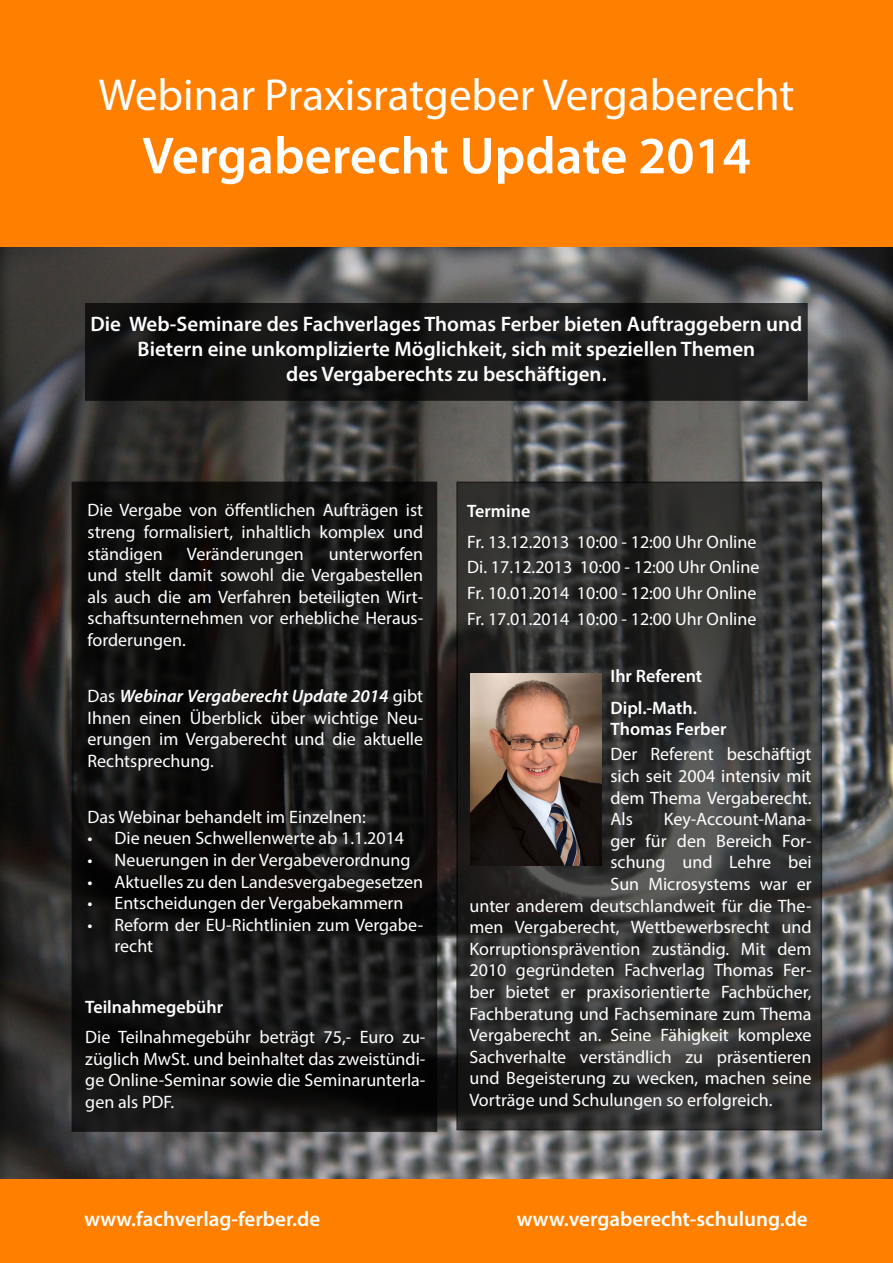
<style>
.page{position:relative;width:893px;height:1263px;background:#fff}
.page>*{position:absolute;margin:0;border:0;box-sizing:border-box;transform-origin:0 0}
.t1{font:600 52.5px "Myriad Pro";color:#fff}
.t2{font:45px "Myriad Pro";color:#fff}
.t3{font:600 21px/25.2px "Myriad Pro";color:#fff;text-align:center}
.t4{font:18px/21.6px "Myriad Pro";color:#fff;text-align:justify}
.t5{font:600 18px/31.5px "Myriad Pro";color:#fff}
.s1{font-weight:600;font-style:italic}
</style>
<div class="page">
<div style="left:0;top:186px;width:893px;height:1077px;background:#000;opacity:.5"></div>
<div style="left:0;top:0;width:893px;height:247px;background:#ff8000"></div>
<div style="left:0;top:1179px;width:893px;height:84px;background:#ff8000"></div>
<svg style="left:88px;top:306px;width:717px;height:92px;background:#171716"></svg>
<div style="left:85px;top:303px;width:723px;height:98px;border:2px solid #000"></div>
<svg style="left:75px;top:485px;width:359px;height:644px;background:#121211"></svg>
<div style="left:72px;top:482px;width:365px;height:650px;border:2px solid #000"></div>
<svg style="left:459px;top:485px;width:360px;height:642px;background:#313130"></svg>
<div style="left:456px;top:482px;width:366px;height:648px;border:2px solid #000"></div>
<img style="left:470px;top:673px;width:132px;height:193px">
<h2 class="t2" style="left:98px;top:67px;width:698px">Webinar Praxisratgeber Vergaberecht</h2>
<h1 class="t1" style="left:142px;top:122px;width:610px">Vergaberecht Update 2014</h1>
<p class="t3" style="left:90px;top:311px;width:713px">Die Web-Seminare des Fachverlages Thomas Ferber bieten Auftraggebern und<br>Bietern eine unkomplizierte Möglichkeit, sich mit speziellen Themen<br>des Vergaberechts zu beschäftigen.</p>
<p class="t4" style="left:88px;top:499px;width:337px">Die Vergabe von öffentlichen Aufträgen ist streng formalisiert, inhaltlich komplex und ständigen</p>
<p class="t4" style="left:88px;top:542px;width:337px;text-indent:241px">unterworfen und stellt damit sowohl die Vergabestellen als auch die am Verfahren beteiligten Wirt&shy;schaftsunternehmen vor erhebliche Heraus&shy;forderungen.</p>
<p class="t4" style="left:88px;top:685px;width:337px">Das <span class="s1">Webinar Vergaberecht Update 2014</span> gibt Ihnen einen Überblick über wichtige Neu&shy;erungen im Vergaberecht und die aktuelle Rechtsprechung.</p>
<p class="t4" style="left:88px;top:806px;width:280px">Das Webinar behandelt im Einzelnen:</p>
<p class="t4" style="left:88px;top:827px;width:318px">• Die neuen Schwellenwerte ab 1.1.2014</p>
<p class="t4" style="left:88px;top:849px;width:324px">• Neuerungen in der Vergabeverordnung</p>
<p class="t4" style="left:88px;top:870px;width:337px">• Aktuelles zu den Landesvergabegesetzen</p>
<p class="t4" style="left:88px;top:892px;width:317px">• Entscheidungen der Vergabekammern</p>
<p class="t4" style="left:115px;top:914px;width:310px;text-indent:-27px">• Reform der EU-Richtlinien zum Vergabe&shy;recht</p>
<p class="t4" style="left:187px;top:542px;width:118px">Veränderungen</p>
<p class="t5" style="left:85px;top:990px;width:139px">Teilnahmegebühr</p>
<p class="t4" style="left:85px;top:1026px;width:342px">Die Teilnahmegebühr beträgt 75,- Euro zu&shy;züglich MwSt. und beinhaltet das zweistündi&shy;ge Online-Seminar sowie die Seminarunterla&shy;gen als PDF.</p>
<p class="t5" style="left:467px;top:495px;width:65px">Termine</p>
<p class="t4" style="left:467px;top:528px;width:294px;line-height:25.8px;text-align:left">Fr. 13.12.2013 10:00 - 12:00 Uhr Online Di. 17.12.2013 10:00 - 12:00 Uhr Online Fr. 10.01.2014 10:00 - 12:00 Uhr Online Fr. 17.01.2014 10:00 - 12:00 Uhr Online</p>
<p class="t5" style="left:610px;top:660px;width:93px">Ihr Referent<br>Dipl.-Math.</p>
<p class="t5" style="left:610px;top:712px;width:117px">Thomas Ferber</p>
<p class="t4" style="left:610px;top:743px;width:203px">Der Referent beschäftigt sich seit 2004 intensiv mit dem Thema Vergaberecht.<br>Als</p>
<p class="t4" style="left:664px;top:808px;width:149px">Key-Account-Mana-</p>
<p class="t4" style="left:610px;top:830px;width:203px">ger für den Bereich For-</p>
<p class="t4" style="left:610px;top:851px;width:203px">schung und Lehre bei</p>
<p class="t4" style="left:610px;top:873px;width:203px">Sun Microsystems war er</p>
<p class="t4" style="left:469px;top:894px;width:344px">unter anderem deutschlandweit für die The-</p>
<p class="t4" style="left:469px;top:916px;width:344px">men Vergaberecht, Wettbewerbsrecht und</p>
<p class="t4" style="left:469px;top:938px;width:344px">Korruptionsprävention zuständig. Mit dem</p>
<p class="t4" style="left:469px;top:959px;width:344px">2010 gegründeten Fachverlag Thomas Fer-</p>
<p class="t4" style="left:469px;top:981px;width:344px">ber bietet er praxisorientierte Fachbücher,</p>
<p class="t4" style="left:469px;top:1002px;width:344px">Fachberatung und Fachseminare zum Thema</p>
<p class="t4" style="left:469px;top:1024px;width:344px">Vergaberecht an. Seine Fähigkeit komplexe</p>
<p class="t4" style="left:469px;top:1046px;width:344px">Sachverhalte verständlich zu präsentieren</p>
<p class="t4" style="left:469px;top:1067px;width:344px">und Begeisterung zu wecken, machen seine</p>
<p class="t4" style="left:469px;top:1089px;width:304px">Vorträge und Schulungen so erfolgreich.</p>
<p class="t3" style="left:84px;top:1206px;width:237px">www.fachverlag-ferber.de</p>
<p class="t3" style="left:517px;top:1206px;width:292px">www.vergaberecht-schulung.de</p>
</div>
